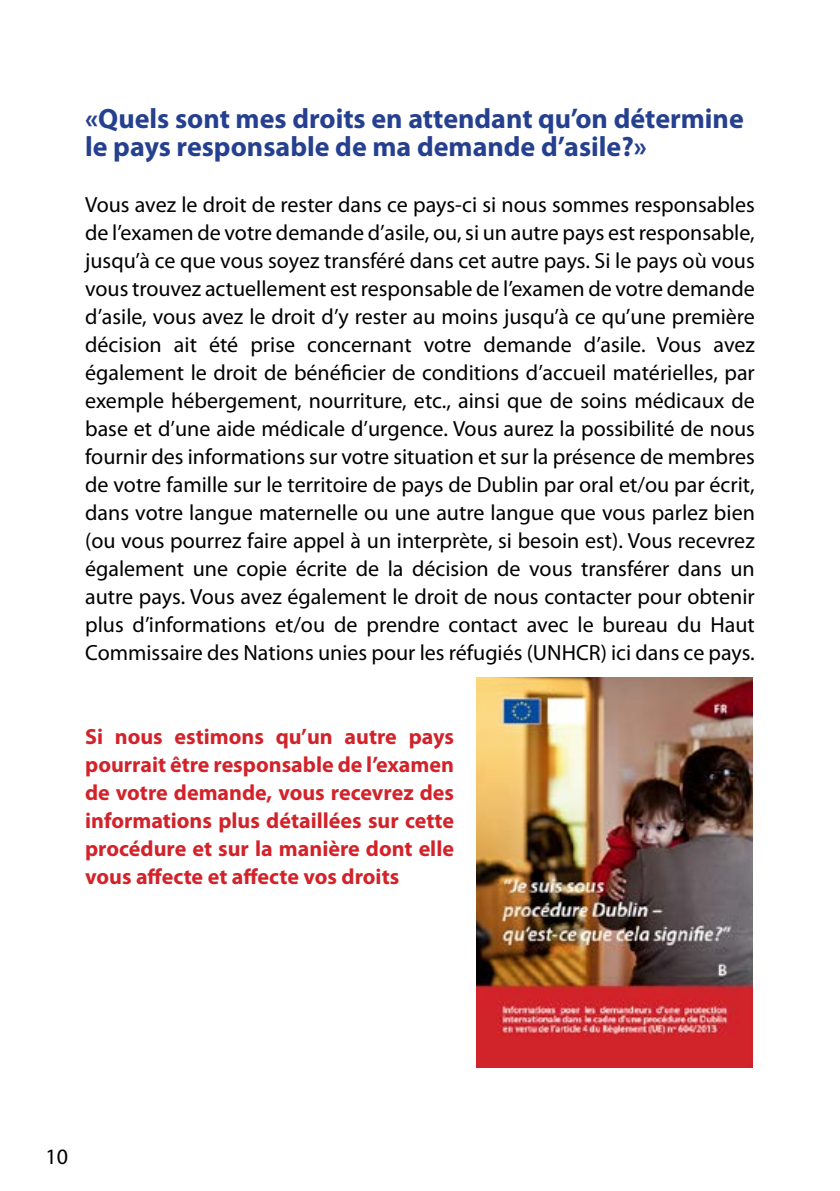
<style>
.page{position:relative;width:840px;height:1191px;background:#fff}
.page>*{position:absolute;margin:0;border:0;box-sizing:border-box;transform-origin:0 0}
.t1{font:700 28px/28px "Myriad Pro";color:#25408f}
.t2{font:22px/28px "Myriad Pro";color:#000;text-align:justify}
.t3{font:700 22px/28px "Myriad Pro";color:#d2232a;text-align:justify}
</style>
<div class="page">
<img style="left:476px;top:677px;width:276px;height:390px">
<p class="t1" style="left:85px;top:104px;width:659px">«Quels sont mes droits en attendant qu’on détermine le pays responsable de ma demande d’asile?»</p>
<p class="t2" style="left:85px;top:190px;width:671px">Vous avez le droit de rester dans ce pays-ci si nous sommes responsables de l’examen de votre demande d’asile, ou, si un autre pays est responsable, jusqu’à ce que vous soyez transféré dans cet autre pays. Si le pays où vous vous trouvez actuellement est responsable de l’examen de votre demande d’asile, vous avez le droit d’y rester au moins jusqu’à ce qu’une première décision ait été prise concernant votre demande d’asile. Vous avez également le droit de bénéficier de conditions d’accueil matérielles, par exemple hébergement, nourriture, etc., ainsi que de soins médicaux de base et d’une aide médicale d’urgence. Vous aurez la possibilité de nous fournir des informations sur votre situation et sur la présence de membres de votre famille sur le territoire de pays de Dublin par oral et/ou par écrit, dans votre langue maternelle ou une autre langue que vous parlez bien (ou vous pourrez faire appel à un interprète, si besoin est). Vous recevrez également une copie écrite de la décision de vous transférer dans un autre pays. Vous avez également le droit de nous contacter pour obtenir plus d’informations et/ou de prendre contact avec le bureau du Haut Commissaire des Nations unies pour les réfugiés (UNHCR) ici dans ce pays.</p>
<p class="t3" style="left:85px;top:722px;width:370px">Si nous estimons qu’un autre pays pourrait être responsable de l’examen de votre demande, vous recevrez des informations plus détaillées sur cette procédure et sur la manière dont elle vous affecte et affecte vos droits</p>
<p class="t2" style="left:45px;top:1142px;width:24px">10</p>
</div>
